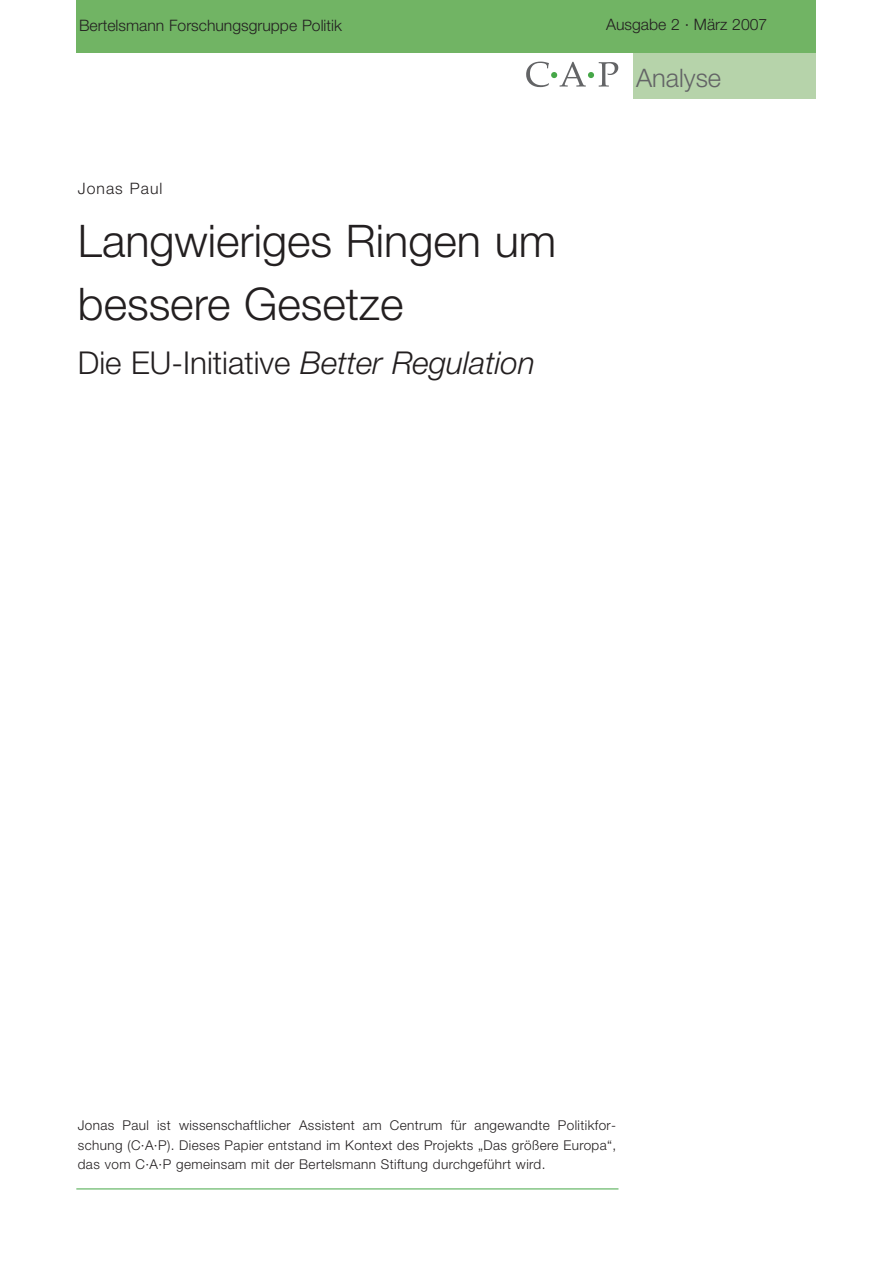
<style>
.page{position:relative;width:893px;height:1263px;background:#fff}
.page>*{position:absolute;margin:0;border:0;box-sizing:border-box;transform-origin:0 0}
.t1{font:300 45px/63px "Helvetica Neue";color:#231f20}
.t2{font:300 31.5px "Helvetica Neue";color:#231f20}
.t3{font:300 25.5px "Helvetica Neue";color:#636466}
.t4{font:300 15.75px "Helvetica Neue";color:#231f20}
.t5{font:300 15.75px "Helvetica Neue";letter-spacing:.065em;color:#231f20}
.t6{font:300 13.5px/19.5px "Helvetica Neue";letter-spacing:.03em;color:#231f20;text-align:justify}
.s1{font-style:italic}
</style>
<div class="page">
<div style="left:633px;top:1px;width:183px;height:97px;background:#b6d3aa"></div>
<div style="left:76px;top:1px;width:740px;height:52px;background:#71b464"></div>
<svg style="left:526px;top:62px;width:92px;height:25px"></svg>
<hr style="left:76px;top:1188px;width:542px;height:1px;background:#46a748">
<p class="t4" style="left:79px;top:19px;width:264px">Bertelsmann Forschungsgruppe Politik</p>
<p class="t5" style="left:78px;top:183px;width:86px">Jonas Paul</p>
<h1 class="t1" style="left:78px;top:214px;width:480px">Langwieriges Ringen um bessere Gesetze</h1>
<h2 class="t2" style="left:78px;top:352px;width:459px">Die EU-Initiative <span class="s1">Better Regulation</span></h2>
<p class="t4" style="left:606px;top:18px;width:163px">Ausgabe 2 · März 2007</p>
<h3 class="t3" style="left:636px;top:68px;width:87px">Analyse</h3>
<p class="t6" style="left:78px;top:1117px;width:540px">Jonas Paul ist wissenschaftlicher Assistent am Centrum für angewandte Politikfor&shy;schung (C·A·P). Dieses Papier entstand im Kontext des Projekts „Das größere Europa“, das vom C·A·P gemeinsam mit der Bertelsmann Stiftung durchgeführt wird.</p>
</div>
